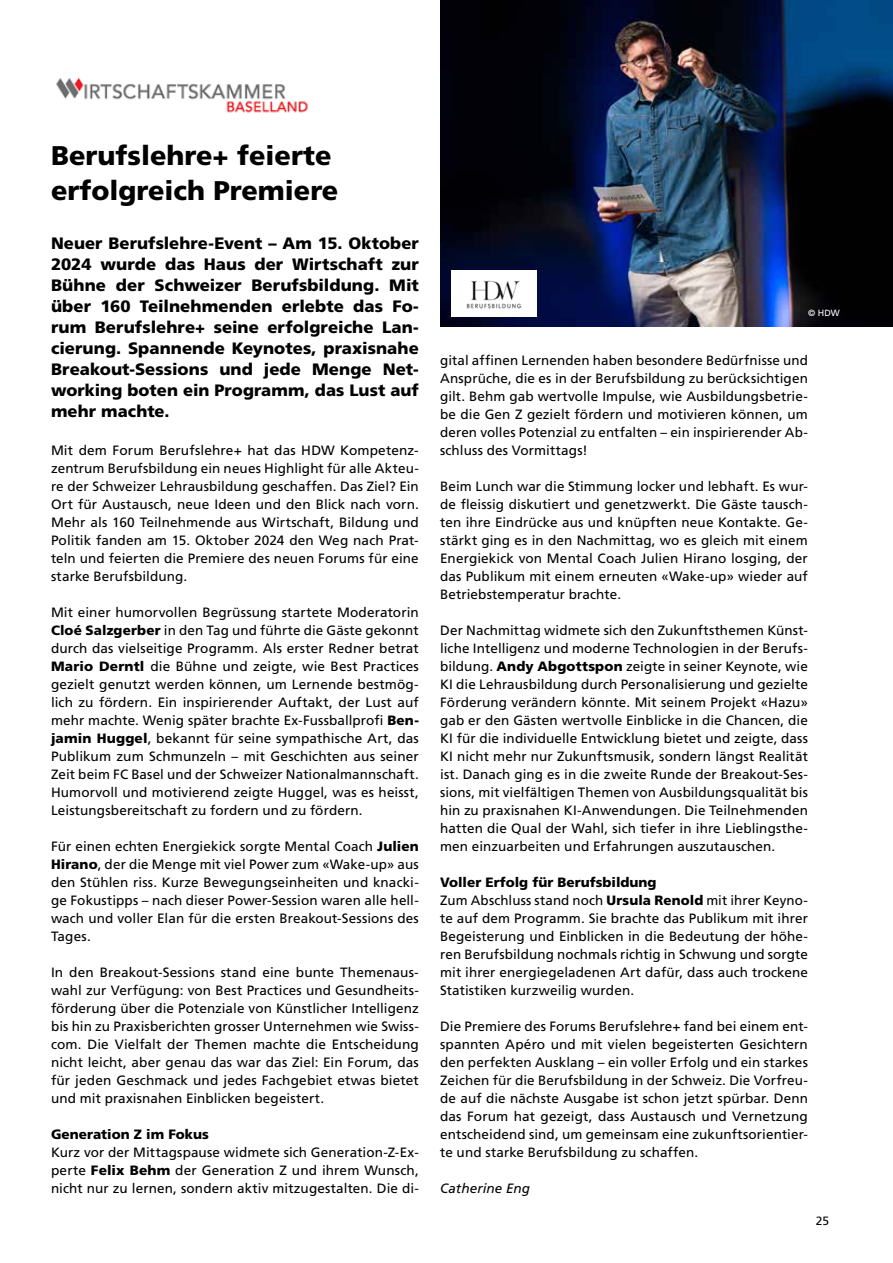
<style>
.page{position:relative;width:893px;height:1263px;background:#fff}
.page>*{position:absolute;margin:0;border:0;box-sizing:border-box;transform-origin:0 0}
.t1{font:900 27px/34.5px "Frutiger LT Std";color:#000}
.t2{font:900 16.5px/21px "Frutiger LT Std";letter-spacing:.005em;color:#000;text-align:justify}
.t3{font:13.5px/18px "Frutiger LT Std";letter-spacing:.01em;color:#000;text-align:justify}
.t4{font:900 13.5px "Frutiger LT Std";color:#000}
.t5{font:italic 13.5px "Frutiger LT Std";letter-spacing:.01em;color:#000}
.t6{font:12px "Frutiger LT Std";color:#000}
.t7{font:9px "Frutiger LT Std";color:#fff}
.s1{font-weight:900}
</style>
<div class="page">
<img style="left:440px;top:0;width:453px;height:327px">
<img style="left:56px;top:77px;width:252px;height:36px">
<img style="left:451px;top:271px;width:85px;height:45px">
<h1 class="t1" style="left:51px;top:138px;width:289px">Berufslehre+ feierte erfolgreich Premiere</h1>
<p class="t2" style="left:51px;top:233px;width:369px">Neuer Berufslehre-Event – Am 15. Oktober 2024 wurde das Haus der Wirtschaft zur Bühne der Schweizer Berufsbildung. Mit über 160 Teilnehmenden erlebte das Fo&shy;rum Berufslehre+ seine erfolgreiche Lan&shy;cierung. Spannende Keynotes, praxisnahe Breakout-Sessions und jede Menge Net&shy;working boten ein Programm, das Lust auf mehr machte.</p>
<p class="t3" style="left:51px;top:441px;width:369px">Mit dem Forum Berufslehre+ hat das HDW Kompetenz&shy;zentrum Berufsbildung ein neues Highlight für alle Akteu&shy;re der Schweizer Lehrausbildung geschaffen. Das Ziel? Ein Ort für Austausch, neue Ideen und den Blick nach vorn.<br>Mehr als 160 Teilnehmende aus Wirtschaft, Bildung und Politik fanden am 15. Oktober 2024 den Weg nach Prat&shy;teln und feierten die Premiere des neuen Forums für eine starke Berufsbildung.</p>
<p class="t3" style="left:51px;top:603px;width:369px">Mit einer humorvollen Begrüssung startete Moderatorin <span class="s1">Cloé Salzgerber</span> in den Tag und führte die Gäste gekonnt durch das vielseitige Programm. Als erster Redner betrat <span class="s1">Mario Derntl</span> die Bühne und zeigte, wie Best Practices gezielt genutzt werden können, um Lernende bestmög&shy;lich zu fördern. Ein inspirierender Auftakt, der Lust auf mehr machte. Wenig später brachte Ex-Fussballprofi <span class="s1">Ben&shy;jamin Huggel</span>, bekannt für seine sympathische Art, das Publikum zum Schmunzeln – mit Geschichten aus seiner Zeit beim FC Basel und der Schweizer Nationalmannschaft.<br>Humorvoll und motivierend zeigte Huggel, was es heisst, Leistungsbereitschaft zu fordern und zu fördern.</p>
<p class="t3" style="left:51px;top:837px;width:369px">Für einen echten Energiekick sorgte Mental Coach <span class="s1">Julien Hirano</span>, der die Menge mit viel Power zum «Wake-up» aus den Stühlen riss. Kurze Bewegungseinheiten und knacki&shy;ge Fokustipps – nach dieser Power-Session waren alle hell&shy;wach und voller Elan für die ersten Breakout-Sessions des Tages.</p>
<p class="t3" style="left:51px;top:963px;width:369px">In den Breakout-Sessions stand eine bunte Themenaus&shy;wahl zur Verfügung: von Best Practices und Gesundheits&shy;förderung über die Potenziale von Künstlicher Intelligenz bis hin zu Praxisberichten grosser Unternehmen wie Swiss&shy;com. Die Vielfalt der Themen machte die Entscheidung nicht leicht, aber genau das war das Ziel: Ein Forum, das für jeden Geschmack und jedes Fachgebiet etwas bietet und mit praxisnahen Einblicken begeistert.</p>
<p class="t4" style="left:51px;top:1126px;width:159px">Generation Z im Fokus</p>
<p class="t3" style="left:51px;top:1143px;width:369px">Kurz vor der Mittagspause widmete sich Generation-Z-Ex&shy;perte <span class="s1">Felix Behm</span> der Generation Z und ihrem Wunsch, nicht nur zu lernen, sondern aktiv mitzugestalten. Die di-</p>
<p class="t7" style="left:808px;top:307px;width:33px">© HDW</p>
<p class="t3" style="left:440px;top:351px;width:369px">gital affinen Lernenden haben besondere Bedürfnisse und Ansprüche, die es in der Berufsbildung zu berücksichtigen gilt. Behm gab wertvolle Impulse, wie Ausbildungsbetrie&shy;be die Gen Z gezielt fördern und motivieren können, um deren volles Potenzial zu entfalten – ein inspirierender Ab&shy;schluss des Vormittags!</p>
<p class="t3" style="left:440px;top:477px;width:369px">Beim Lunch war die Stimmung locker und lebhaft. Es wur&shy;de fleissig diskutiert und genetzwerkt. Die Gäste tausch&shy;ten ihre Eindrücke aus und knüpften neue Kontakte. Ge&shy;stärkt ging es in den Nachmittag, wo es gleich mit einem Energiekick von Mental Coach Julien Hirano losging, der das Publikum mit einem erneuten «Wake-up» wieder auf Betriebstemperatur brachte.</p>
<p class="t3" style="left:440px;top:621px;width:369px">Der Nachmittag widmete sich den Zukunftsthemen Künst&shy;liche Intelligenz und moderne Technologien in der Berufs&shy;bildung. <span class="s1">Andy Abgottspon</span> zeigte in seiner Keynote, wie KI die Lehrausbildung durch Personalisierung und gezielte Förderung verändern könnte. Mit seinem Projekt «Hazu» gab er den Gästen wertvolle Einblicke in die Chancen, die KI für die individuelle Entwicklung bietet und zeigte, dass KI nicht mehr nur Zukunftsmusik, sondern längst Realität ist. Danach ging es in die zweite Runde der Breakout-Ses&shy;sions, mit vielfältigen Themen von Ausbildungsqualität bis hin zu praxisnahen KI-Anwendungen. Die Teilnehmenden hatten die Qual der Wahl, sich tiefer in ihre Lieblingsthe&shy;men einzuarbeiten und Erfahrungen auszutauschen.</p>
<p class="t3" style="left:440px;top:873px;width:369px;text-align:left"><span class="s1">Voller Erfolg für Berufsbildung<br></span>Zum Abschluss stand noch <span class="s1">Ursula Renold</span> mit ihrer Keyno&shy;te auf dem Programm. Sie brachte das Publikum mit ihrer Begeisterung und Einblicken in die Bedeutung der höhe&shy;ren Berufsbildung nochmals richtig in Schwung und sorgte mit ihrer energiegeladenen Art dafür, dass auch trockene Statistiken kurzweilig wurden.</p>
<p class="t3" style="left:440px;top:1017px;width:369px">Die Premiere des Forums Berufslehre+ fand bei einem ent&shy;spannten Apéro und mit vielen begeisterten Gesichtern den perfekten Ausklang – ein voller Erfolg und ein starkes Zeichen für die Berufsbildung in der Schweiz. Die Vorfreu&shy;de auf die nächste Ausgabe ist schon jetzt spürbar. Denn das Forum hat gezeigt, dass Austausch und Vernetzung entscheidend sind, um gemeinsam eine zukunftsorientier&shy;te und starke Berufsbildung zu schaffen.</p>
<p class="t5" style="left:440px;top:1180px;width:91px">Catherine Eng</p>
<p class="t6" style="left:816px;top:1213px;width:15px">25</p>
</div>
